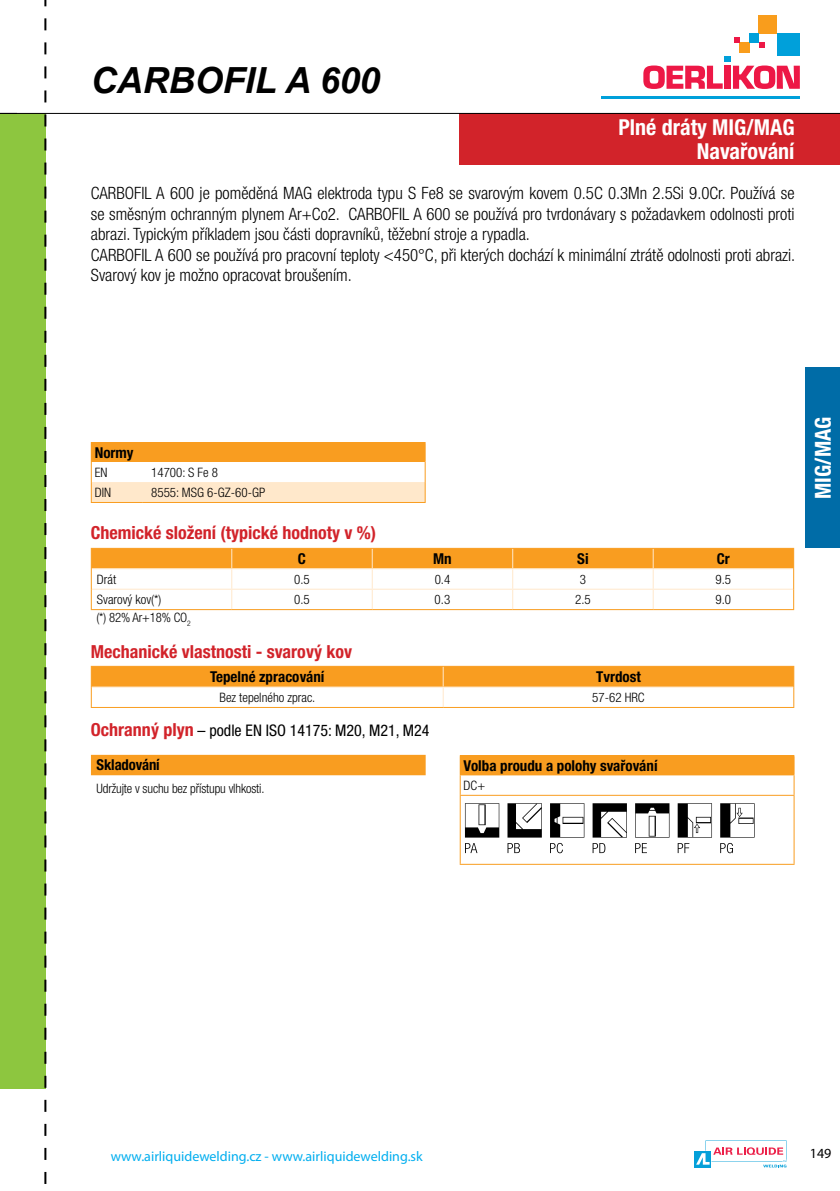
<style>
.page{position:relative;width:840px;height:1191px;background:#fff}
.page>*{position:absolute;margin:0;border:0;box-sizing:border-box;transform-origin:0 0}
.t1{font:italic 700 36px "Arial";color:#000}
.t2{font:700 condensed 22px/24px "Helvetica Neue LT Pro";color:#fff;text-align:right}
.t3{font:700 condensed 18px "Helvetica Neue LT Pro";color:#d2232a}
.t4{font:300 condensed 17px/20.4px "Helvetica Neue LT Pro";color:#000}
.t5{font:condensed 16px "Helvetica Neue LT Pro";color:#000}
.t6{font:700 condensed 15px "Helvetica Neue LT Pro";color:#000}
.t7{font:14px "Myriad Pro";color:#00aeef}
.t8{font:14px "Myriad Pro";color:#000}
.t9{font:300 condensed 13px "Helvetica Neue LT Pro";color:#000}
.s1{font-weight:700;font-size:18px;color:#d2232a}
</style>
<div class="page">
<div style="left:459px;top:113px;width:380px;height:51px;background:#d2232a"></div>
<div style="left:0;top:113px;width:45px;height:976px;background:#8dc63f"></div>
<hr style="left:0;top:113px;width:839px;height:1px;background:#000">
<svg style="left:44px;top:0;width:2px;height:1184px"></svg>
<hr style="left:601px;top:96px;width:198px;height:2px;background:#00a0da">
<div style="left:738px;top:42px;width:11px;height:11px;background:#f99d1c"></div>
<div style="left:758px;top:15px;width:18px;height:18px;background:#f99d1c"></div>
<svg style="left:734px;top:37px;width:4px;height:5px"></svg>
<svg style="left:758px;top:42px;width:5px;height:6px"></svg>
<div style="left:749px;top:33px;width:9px;height:9px;background:#00a0da"></div>
<div style="left:776px;top:33px;width:23px;height:23px;background:#00a0da"></div>
<svg style="left:643px;top:56px;width:156px;height:33px"></svg>
<svg style="left:694px;top:1140px;width:92px;height:27px"></svg>
<div style="left:805px;top:367px;width:34px;height:181px;background:#006ca7"></div>
<div style="left:460px;top:756px;width:333px;height:19px;background:#f99d20"></div>
<hr style="left:459px;top:755px;width:335px;height:1px;background:#f99d20">
<svg style="left:459px;top:756px;width:1px;height:39px"></svg>
<svg style="left:793px;top:756px;width:1px;height:39px"></svg>
<hr style="left:459px;top:795px;width:335px;height:1px;background:#f99d20">
<hr style="left:459px;top:796px;width:1px;height:68px;background:#f99d20">
<hr style="left:793px;top:796px;width:1px;height:68px;background:#f99d20">
<hr style="left:459px;top:864px;width:335px;height:1px;background:#f99d20">
<div style="left:91px;top:755px;width:334px;height:20px;background:#f99d20"></div>
<svg style="left:464px;top:803px;width:35px;height:34px"></svg>
<svg style="left:465px;top:843px;width:12px;height:10px"></svg>
<svg style="left:507px;top:803px;width:34px;height:34px"></svg>
<svg style="left:507px;top:843px;width:12px;height:10px"></svg>
<svg style="left:550px;top:803px;width:34px;height:34px"></svg>
<svg style="left:550px;top:843px;width:12px;height:10px"></svg>
<svg style="left:592px;top:803px;width:34px;height:34px"></svg>
<svg style="left:592px;top:843px;width:13px;height:10px"></svg>
<svg style="left:635px;top:803px;width:34px;height:34px"></svg>
<svg style="left:635px;top:843px;width:11px;height:10px"></svg>
<svg style="left:677px;top:803px;width:34px;height:34px"></svg>
<svg style="left:677px;top:843px;width:12px;height:10px"></svg>
<svg style="left:720px;top:803px;width:34px;height:34px"></svg>
<svg style="left:720px;top:843px;width:12px;height:10px"></svg>
<hr style="left:91px;top:442px;width:51px;height:1px;background:#f99d20">
<hr style="left:142px;top:442px;width:283px;height:1px;background:#f99d20">
<svg style="left:91px;top:443px;width:334px;height:59px"></svg>
<hr style="left:91px;top:502px;width:51px;height:1px;background:#f99d20">
<hr style="left:142px;top:502px;width:283px;height:1px;background:#f99d20">
<hr style="left:91px;top:707px;width:352px;height:1px;background:#f99d20">
<hr style="left:443px;top:707px;width:350px;height:1px;background:#f99d20">
<svg style="left:91px;top:666px;width:702px;height:41px"></svg>
<hr style="left:92px;top:686px;width:351px;height:1px;background:#ffe8cb">
<hr style="left:443px;top:686px;width:349px;height:1px;background:#ffe8cb">
<svg style="left:91px;top:548px;width:702px;height:61px"></svg>
<hr style="left:91px;top:609px;width:141px;height:1px;background:#f99d20">
<hr style="left:232px;top:609px;width:140px;height:1px;background:#f99d20">
<hr style="left:372px;top:609px;width:140px;height:1px;background:#f99d20">
<hr style="left:512px;top:609px;width:140px;height:1px;background:#f99d20">
<hr style="left:652px;top:609px;width:141px;height:1px;background:#f99d20">
<h1 class="t1" style="left:91px;top:57px;width:290px">CARBOFIL A 600</h1>
<p class="t2" style="left:618px;top:115px;width:177px">Plné dráty MIG/MAG<br>Navařování</p>
<p class="t4" style="left:91px;top:183px;width:705px">CARBOFIL A 600 je poměděná MAG elektroda typu S Fe8 se svarovým kovem 0.5C 0.3Mn 2.5Si 9.0Cr. Používá se se směsným ochranným plynem Ar+Co2. CARBOFIL A 600 se používá pro tvrdonávary s požadavkem odolnosti proti abrazi. Typickým příkladem jsou části dopravníků, těžební stroje a rypadla.<br>CARBOFIL A 600 se používá pro pracovní teploty &lt;450°C, při kterých dochází k minimální ztrátě odolnosti proti abrazi.<br>Svarový kov je možno opracovat broušením.</p>
<p class="t6" style="left:95px;top:443px;width:40px">Normy</p>
<p class="t9" style="left:95px;top:464px;width:14px">EN</p>
<p class="t9" style="left:151px;top:464px;width:68px">14700: S Fe 8</p>
<p class="t9" style="left:95px;top:484px;width:18px">DIN</p>
<p class="t9" style="left:151px;top:484px;width:115px">8555: MSG 6-GZ-60-GP</p>
<p class="t3" style="left:91px;top:521px;width:287px">Chemické složení (typické hodnoty v %)</p>
<p class="t6" style="left:298px;top:549px;width:10px">C</p>
<p class="t6" style="left:433px;top:549px;width:20px">Mn</p>
<p class="t6" style="left:577px;top:549px;width:13px">Si</p>
<p class="t6" style="left:716px;top:549px;width:15px">Cr</p>
<p class="t9" style="left:97px;top:571px;width:21px">Drát</p>
<p class="t9" style="left:294px;top:571px;width:17px">0.5</p>
<p class="t9" style="left:434px;top:571px;width:17px">0.4</p>
<p class="t9" style="left:579px;top:571px;width:8px">3</p>
<p class="t9" style="left:715px;top:571px;width:17px">9.5</p>
<p class="t9" style="left:97px;top:592px;width:66px">Svarový kov(*)</p>
<p class="t9" style="left:294px;top:592px;width:17px">0.5</p>
<p class="t9" style="left:434px;top:592px;width:17px">0.3</p>
<p class="t9" style="left:574px;top:592px;width:17px">2.5</p>
<p class="t9" style="left:715px;top:592px;width:17px">9.0</p>
<p class="t9" style="left:97px;top:609px;width:96px">(*) 82% Ar+18% CO<sub>2</sub></p>
<p class="t3" style="left:91px;top:640px;width:263px">Mechanické vlastnosti - svarový kov</p>
<p class="t6" style="left:210px;top:667px;width:116px">Tepelné zpracování</p>
<p class="t6" style="left:595px;top:667px;width:46px">Tvrdost</p>
<p class="t9" style="left:219px;top:690px;width:97px">Bez tepelného zprac.</p>
<p class="t9" style="left:592px;top:690px;width:54px">57-62 HRC</p>
<p class="t5" style="left:91px;top:721px;width:340px"><span class="s1">Ochranný plyn</span> – podle EN ISO 14175: M20, M21, M24</p>
<p class="t6" style="left:97px;top:755px;width:65px">Skladování</p>
<p class="t9" style="left:97px;top:781px;width:169px">Udržujte v suchu bez přístupu vlhkosti.</p>
<p class="t6" style="left:463px;top:756px;width:195px">Volba proudu a polohy svařování</p>
<p class="t9" style="left:463px;top:777px;width:23px">DC+</p>
<p class="t2" style="left:810px;top:499px;width:84px;rotate:-90deg">MIG/MAG</p>
<p class="t7" style="left:111px;top:1148px;width:313px">www.airliquidewelding.cz - www.airliquidewelding.sk</p>
<p class="t8" style="left:809px;top:1144px;width:23px">149</p>
</div>
